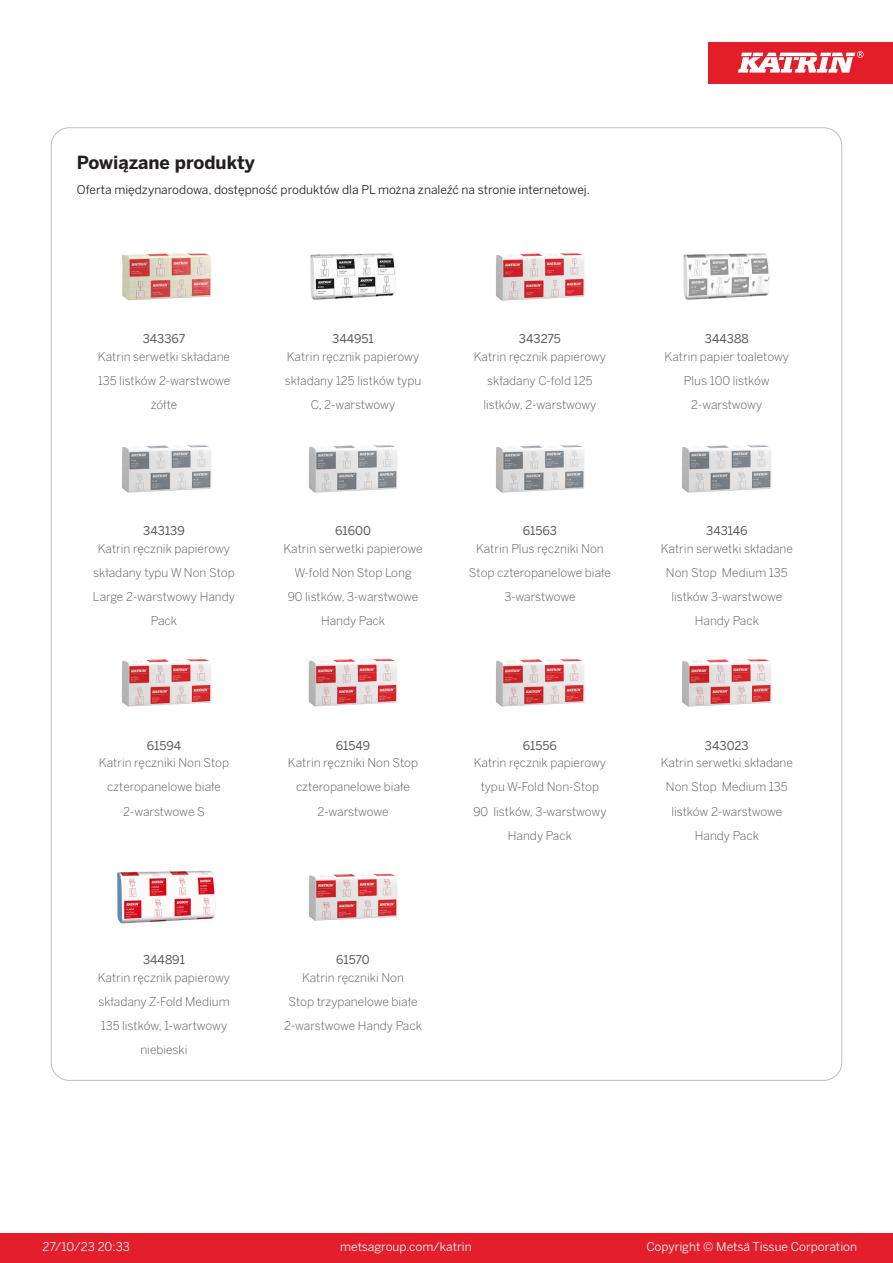
<style>
.page{position:relative;width:893px;height:1263px;background:#fff}
.page>*{position:absolute;margin:0;border:0;box-sizing:border-box;transform-origin:0 0}
.T_TableHeader{font:700 18px "Benton Sans";color:#231f20}
.T_RelatedName{font:300 12px/24px "Benton Sans";color:#57585a;text-align:center}
.T_TableBody{font:12px "Benton Sans";color:#231f20}
.T_RelatedCode{font:12px "Benton Sans";color:#57585a}
.t1{font:12px "Benton Sans";color:#fff}
</style>
<div class="page">
<div style="left:0;top:1233px;width:893px;height:30px;background:#e41e2b"></div>
<div style="left:708px;top:43px;width:185px;height:41px;background:#e31e28"></div>
<svg style="left:738px;top:51px;width:126px;height:22px"></svg>
<img style="left:122px;top:253px;width:90px;height:48px">
<img style="left:310px;top:253px;width:86px;height:47px">
<img style="left:496px;top:253px;width:89px;height:48px">
<img style="left:683px;top:253px;width:87px;height:47px">
<img style="left:122px;top:445px;width:89px;height:48px">
<img style="left:309px;top:445px;width:88px;height:48px">
<img style="left:496px;top:445px;width:88px;height:48px">
<img style="left:682px;top:445px;width:89px;height:48px">
<img style="left:121px;top:659px;width:90px;height:48px">
<img style="left:308px;top:658px;width:89px;height:49px">
<img style="left:496px;top:659px;width:88px;height:48px">
<img style="left:682px;top:659px;width:90px;height:48px">
<img style="left:117px;top:870px;width:98px;height:54px">
<img style="left:309px;top:873px;width:88px;height:48px">
<p class="T_TableHeader" style="left:77px;top:151px;width:179px">Powiązane produkty</p>
<p class="T_TableBody" style="left:77px;top:183px;width:515px">Oferta międzynarodowa, dostępność produktów dla PL można znaleźć na stronie internetowej.</p>
<p class="T_RelatedCode" style="left:143px;top:331px;width:44px">343367</p>
<p class="T_RelatedCode" style="left:332px;top:331px;width:43px">344951</p>
<p class="T_RelatedCode" style="left:519px;top:331px;width:44px">343275</p>
<p class="T_RelatedCode" style="left:705px;top:331px;width:45px">344388</p>
<p class="T_RelatedName" style="left:98px;top:345px;width:134px">Katrin serwetki składane<br>135 listków 2-warstwowe żółte</p>
<p class="T_RelatedName" style="left:285px;top:345px;width:138px">Katrin ręcznik papierowy składany 125 listków typu<br>C, 2-warstwowy</p>
<p class="T_RelatedName" style="left:474px;top:345px;width:134px">Katrin ręcznik papierowy składany C-fold 125 listków, 2-warstwowy</p>
<p class="T_RelatedName" style="left:665px;top:345px;width:126px">Katrin papier toaletowy<br>Plus 100 listków<br>2-warstwowy</p>
<p class="T_RelatedCode" style="left:143px;top:524px;width:43px">343139</p>
<p class="T_RelatedCode" style="left:335px;top:524px;width:37px">61600</p>
<p class="T_RelatedCode" style="left:523px;top:524px;width:36px">61563</p>
<p class="T_RelatedCode" style="left:706px;top:524px;width:43px">343146</p>
<p class="T_RelatedName" style="left:93px;top:537px;width:144px">Katrin ręcznik papierowy składany typu W Non Stop<br>Large 2-warstwowy Handy<br>Pack</p>
<p class="T_RelatedName" style="left:284px;top:537px;width:140px">Katrin serwetki papierowe<br>W-fold Non Stop Long<br>90 listków, 3-warstwowe<br>Handy Pack</p>
<p class="T_RelatedName" style="left:469px;top:537px;width:144px">Katrin Plus ręczniki Non<br>Stop czteropanelowe białe<br>3-warstwowe</p>
<p class="T_RelatedName" style="left:661px;top:537px;width:134px">Katrin serwetki składane<br>Non Stop Medium 135 listków 3-warstwowe<br>Handy Pack</p>
<p class="T_RelatedCode" style="left:147px;top:738px;width:36px">61594</p>
<p class="T_RelatedCode" style="left:336px;top:738px;width:36px">61549</p>
<p class="T_RelatedCode" style="left:523px;top:738px;width:36px">61556</p>
<p class="T_RelatedCode" style="left:705px;top:738px;width:45px">343023</p>
<p class="T_RelatedName" style="left:99px;top:751px;width:132px">Katrin ręczniki Non Stop czteropanelowe białe<br>2-warstwowe S</p>
<p class="T_RelatedName" style="left:288px;top:751px;width:132px">Katrin ręczniki Non Stop czteropanelowe białe<br>2-warstwowe</p>
<p class="T_RelatedName" style="left:473px;top:751px;width:135px">Katrin ręcznik papierowy typu W-Fold Non-Stop<br>90 listków, 3-warstwowy<br>Handy Pack</p>
<p class="T_RelatedName" style="left:661px;top:751px;width:134px">Katrin serwetki składane<br>Non Stop Medium 135 listków 2-warstwowe<br>Handy Pack</p>
<p class="T_RelatedCode" style="left:143px;top:952px;width:43px">344891</p>
<p class="T_RelatedCode" style="left:336px;top:952px;width:35px">61570</p>
<p class="T_RelatedName" style="left:98px;top:965px;width:134px">Katrin ręcznik papierowy składany Z-Fold Medium<br>135 listków, 1-wartwowy niebieski</p>
<p class="T_RelatedName" style="left:284px;top:965px;width:139px">Katrin ręczniki Non<br>Stop trzypanelowe białe<br>2-warstwowe Handy Pack</p>
<p class="t1" style="left:43px;top:1239px;width:89px">27/10/23 20:33</p>
<p class="t1" style="left:340px;top:1239px;width:133px">metsagroup.com/katrin</p>
<p class="t1" style="left:646px;top:1239px;width:212px">Copyright © Metsä Tissue Corporation</p>
</div>
